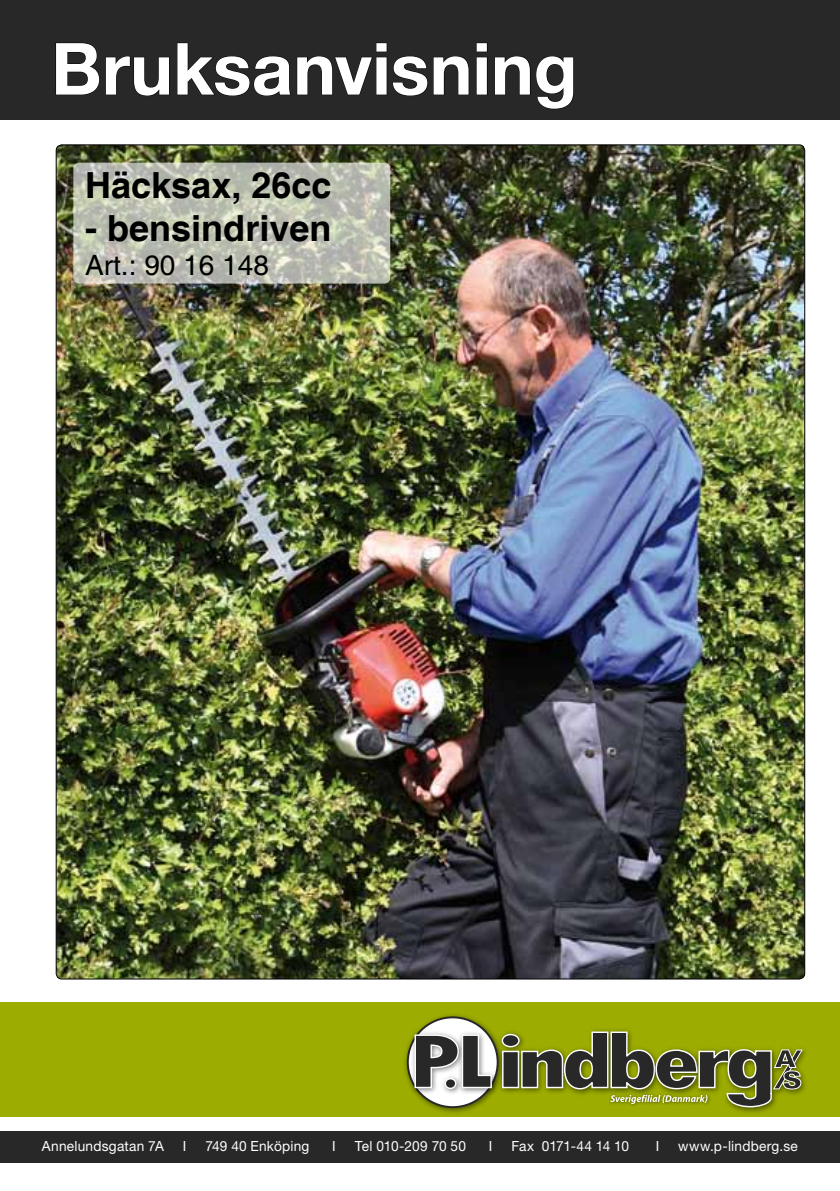
<style>
.page{position:relative;width:840px;height:1191px;background:#fff}
.page>*{position:absolute;margin:0;border:0;box-sizing:border-box;transform-origin:0 0}
.t1{font:700 72px "Helvetica Neue";color:#fff}
.t2{font:700 36px "Helvetica";color:#000}
.t3{font:28px "Helvetica";color:#000}
.t4{font:14px "Helvetica Neue";letter-spacing:.015em;color:#fff}
.t5{font:14px "Helvetica Neue";letter-spacing:-.015em;color:#fff}
</style>
<div class="page">
<div style="left:0;top:1002px;width:839px;height:115px;background:#9cac00"></div>
<div style="left:0;top:1130px;width:839px;height:32px;background:#282829"></div>
<div style="left:0;top:0;width:839px;height:119px;background:#282829"></div>
<svg style="left:55px;top:42px;width:115px;height:54px"></svg>
<svg style="left:177px;top:42px;width:292px;height:54px"></svg>
<svg style="left:476px;top:42px;width:12px;height:53px"></svg>
<svg style="left:494px;top:56px;width:80px;height:53px"></svg>
<img style="left:404px;top:1015px;width:86px;height:98px">
<svg style="left:407px;top:1017px;width:90px;height:90px"></svg>
<div style="left:406px;top:1016px;width:92px;height:92px;border:2px solid #282829;border-radius:50%"></div>
<img style="left:408px;top:1028px;width:47px;height:69px">
<img style="left:438px;top:1090px;width:17px;height:7px">
<img style="left:455px;top:1028px;width:40px;height:69px">
<svg style="left:413px;top:1033px;width:79px;height:57px;background:#868686"></svg>
<img style="left:495px;top:1037px;width:5px;height:54px">
<img style="left:802px;top:1049px;width:4px;height:43px">
<svg style="left:500px;top:1030px;width:302px;height:78px"></svg>
<img style="left:56px;top:145px;width:748px;height:834px">
<svg style="left:73px;top:163px;width:317px;height:120px;background:#c0c2b5"></svg>
<h1 class="t1" style="left:51px;top:24px;width:527px">Bruksanvisning</h1>
<h2 class="t2" style="left:57px;top:149px;width:172px">Overskrift</h2>
<h2 class="t2" style="left:85px;top:163px;width:248px">Häcksax, 26cc</h2>
<h2 class="t2" style="left:85px;top:206px;width:248px">- bensindriven</h2>
<h3 class="t3" style="left:85px;top:248px;width:185px">Art.: 90 16 148</h3>
<p class="t4" style="left:42px;top:1137px;width:123px">Annelundsgatan 7A</p>
<p class="t4" style="left:183px;top:1137px;width:5px">I</p>
<p class="t4" style="left:205px;top:1137px;width:105px">749 40 Enköping</p>
<p class="t4" style="left:332px;top:1137px;width:5px">I</p>
<p class="t4" style="left:354px;top:1137px;width:113px">Tel 010-209 70 50</p>
<p class="t4" style="left:488px;top:1137px;width:5px">I</p>
<p class="t5" style="left:511px;top:1137px;width:119px">Fax 0171-44 14 10</p>
<p class="t4" style="left:655px;top:1137px;width:5px">I</p>
<p class="t4" style="left:678px;top:1137px;width:121px">www.p-lindberg.se</p>
</div>
